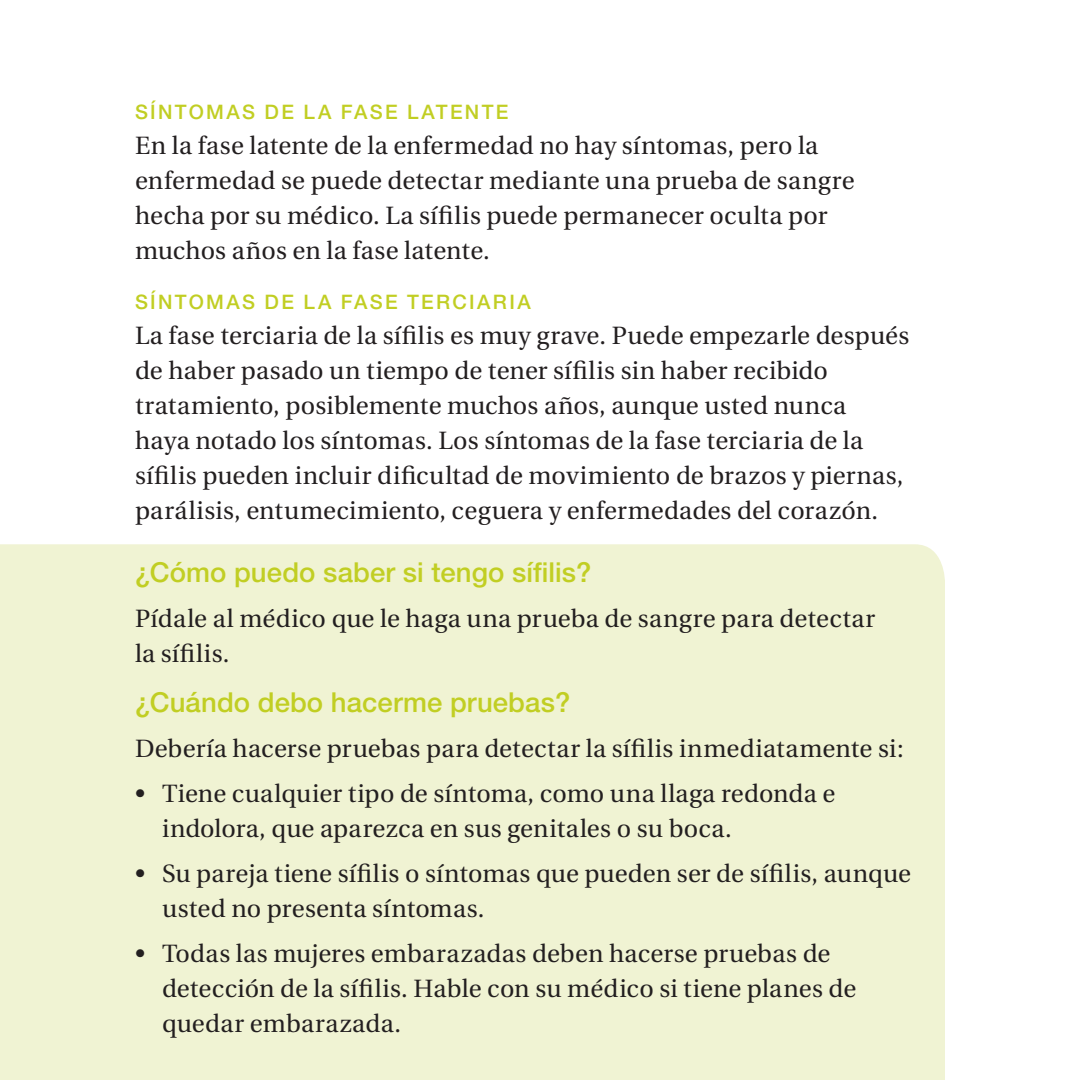
<style>
.page{position:relative;width:1080px;height:1080px;background:#fff}
.page>*{position:absolute;margin:0;border:0;box-sizing:border-box;transform-origin:0 0}
.t1{font:500 27.5px "Helvetica Neue";letter-spacing:.005em;color:#c1ce23}
.t2{font:25px/35px "Utopia";letter-spacing:.01em;color:#231f20}
.t3{font:500 20px "Helvetica Neue";letter-spacing:.115em;color:#c1ce23}
</style>
<div class="page">
<div style="left:0;top:544px;width:945px;height:536px;background:#f0f3d3"></div>
<h3 class="t3" style="left:135px;top:100px;width:375px">SÍNTOMAS DE LA FASE LATENTE</h3>
<p class="t2" style="left:135px;top:128px;width:721px">En la fase latente de la enfermedad no hay síntomas, pero la enfermedad se puede detectar mediante una prueba de sangre hecha por su médico. La sífilis puede permanecer oculta por muchos años en la fase latente.</p>
<h3 class="t3" style="left:135px;top:290px;width:397px">SÍNTOMAS DE LA FASE TERCIARIA</h3>
<p class="t2" style="left:135px;top:318px;width:776px">La fase terciaria de la sífilis es muy grave. Puede empezarle después de haber pasado un tiempo de tener sífilis sin haber recibido tratamiento, posiblemente muchos años, aunque usted nunca<br>haya notado los síntomas. Los síntomas de la fase terciaria de la sífilis pueden incluir dificultad de movimiento de brazos y piernas, parálisis, entumecimiento, ceguera y enfermedades del corazón.</p>
<h2 class="t1" style="left:135px;top:556px;width:458px">¿Cómo puedo saber si tengo sífilis?</h2>
<p class="t2" style="left:135px;top:601px;width:742px">Pídale al médico que le haga una prueba de sangre para detectar la sífilis.</p>
<h2 class="t1" style="left:135px;top:686px;width:437px">¿Cuándo debo hacerme pruebas?</h2>
<p class="t2" style="left:135px;top:731px;width:770px">Debería hacerse pruebas para detectar la sífilis inmediatamente si:</p>
<p class="t2" style="left:162px;top:776px;width:675px;text-indent:-27px">• Tiene cualquier tipo de síntoma, como una llaga redonda e indolora, que aparezca en sus genitales o su boca.</p>
<p class="t2" style="left:162px;top:856px;width:751px;text-indent:-27px">• Su pareja tiene sífilis o síntomas que pueden ser de sífilis, aunque usted no presenta síntomas.</p>
<p class="t2" style="left:162px;top:936px;width:696px;text-indent:-27px">• Todas las mujeres embarazadas deben hacerse pruebas de detección de la sífilis. Hable con su médico si tiene planes de quedar embarazada.</p>
</div>
